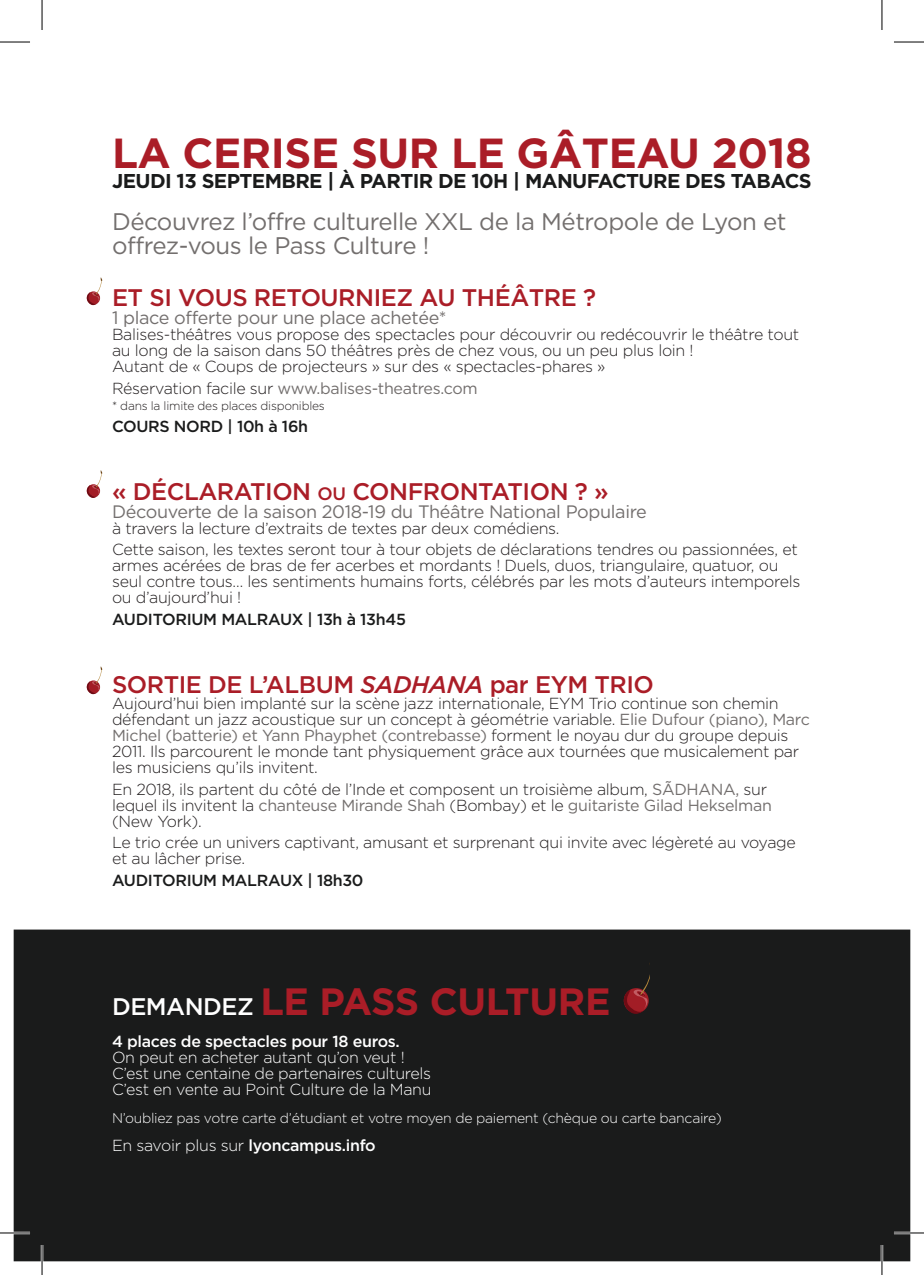
<style>
.page{position:relative;width:924px;height:1275px;background:#fff}
.page>*{position:absolute;margin:0;border:0;box-sizing:border-box;transform-origin:0 0}
.t1{font:700 42px "Gotham";letter-spacing:-.01em;color:#aa1d27}
.t2{font:700 38px "Gotham";letter-spacing:-.01em;color:#aa1d27}
.t3{font:500 24px "Gotham";letter-spacing:-.02em;color:#aa1d27}
.t4{font:24px/24px "Gotham";letter-spacing:-.02em;color:#736f6e}
.t5{font:700 20px "Gotham";letter-spacing:-.03em;color:#1a1b1b}
.t6{font:18px "Gotham";letter-spacing:-.02em;color:#736f6e}
.t7{font:300 16px/16px "Gotham";letter-spacing:-.02em;color:#231f20}
.t8{font:300 16px "Gotham";letter-spacing:-.02em;color:#fff}
.t9{font:500 16px "Gotham";letter-spacing:-.02em;color:#1a1b1b}
.t10{font:16px "Gotham";letter-spacing:-.02em;color:#736f6e}
.t11{font:500 16px "Gotham";letter-spacing:-.02em;color:#fff}
.t12{font:300 14px "Gotham";letter-spacing:-.02em;color:#fff}
.t13{font:300 12px "Gotham";letter-spacing:-.02em;color:#231f20}
.s1{font-weight:300;color:#231f20}
.s2{font-size:18px}
.s3{font-style:italic}
.s4{font-weight:400;color:#736f6e}
.s5{font-weight:500;font-size:24px;color:#fff}
.s6{font-weight:500}
</style>
<div class="page">
<div style="left:15px;top:930px;width:893px;height:330px;background:#1a1b1b"></div>
<div style="left:14px;top:929px;width:895px;height:332px;border:2px solid #1a1b1b"></div>
<svg style="left:86px;top:277px;width:16px;height:29px"></svg>
<svg style="left:86px;top:470px;width:16px;height:28px"></svg>
<svg style="left:86px;top:666px;width:16px;height:29px"></svg>
<svg style="left:623px;top:978px;width:26px;height:36px"></svg>
<hr style="left:0;top:1231px;width:30px;height:3px;background:#fff">
<hr style="left:893px;top:1231px;width:30px;height:3px;background:#fff">
<hr style="left:41px;top:1245px;width:2px;height:30px;background:#fff">
<hr style="left:880px;top:1245px;width:2px;height:30px;background:#fff">
<hr style="left:0;top:42px;width:30px;height:1px;background:#000">
<hr style="left:893px;top:42px;width:30px;height:1px;background:#000">
<hr style="left:0;top:1232px;width:30px;height:1px;background:#000">
<hr style="left:893px;top:1232px;width:30px;height:1px;background:#000">
<hr style="left:42px;top:0;width:1px;height:30px;background:#000">
<hr style="left:42px;top:1245px;width:1px;height:30px;background:#000">
<hr style="left:881px;top:0;width:1px;height:30px;background:#000">
<hr style="left:881px;top:1245px;width:1px;height:30px;background:#000">
<p class="t1" style="left:112px;top:129px;width:700px">LA CERISE SUR LE GÂTEAU 2018</p>
<p class="t5" style="left:112px;top:169px;width:700px">JEUDI 13 SEPTEMBRE | À PARTIR DE 10H | MANUFACTURE DES TABACS</p>
<p class="t4" style="left:112px;top:209px;width:675px">Découvrez l’offre culturelle XXL de la Métropole de Lyon et offrez-vous le Pass Culture !</p>
<p class="t3" style="left:112px;top:284px;width:485px">ET SI VOUS RETOURNIEZ AU THÉÂTRE ?</p>
<p class="t6" style="left:112px;top:308px;width:336px">1 place offerte pour une place achetée*</p>
<p class="t7" style="left:112px;top:326px;width:688px">Balises-théâtres vous propose des spectacles pour découvrir ou redécouvrir le théâtre tout au long de la saison dans 50 théâtres près de chez vous, ou un peu plus loin !</p>
<p class="t7" style="left:112px;top:358px;width:495px">Autant de « Coups de projecteurs » sur des « spectacles-phares »</p>
<p class="t10" style="left:112px;top:379px;width:367px"><span class="s1">Réservation facile sur</span> www.balises-theatres.com</p>
<p class="t13" style="left:112px;top:399px;width:214px">* dans la limite des places disponibles</p>
<p class="t9" style="left:112px;top:417px;width:197px">COURS NORD | 10h à 16h</p>
<p class="t3" style="left:112px;top:477px;width:498px">« DÉCLARATION <span class="s2">OU</span> CONFRONTATION ? »</p>
<p class="t6" style="left:112px;top:501px;width:536px">Découverte de la saison 2018-19 du Théâtre National Populaire</p>
<p class="t7" style="left:112px;top:520px;width:449px">à travers la lecture d’extraits de textes par deux comédiens.</p>
<p class="t7" style="left:112px;top:541px;width:689px">Cette saison, les textes seront tour à tour objets de déclarations tendres ou passionnées, et armes acérées de bras de fer acerbes et mordants ! Duels, duos, triangulaire, quatuor, ou seul contre tous… les sentiments humains forts, célébrés par les mots d’auteurs intemporels ou d’aujourd’hui !</p>
<p class="t9" style="left:112px;top:610px;width:295px">AUDITORIUM MALRAUX | 13h à 13h45</p>
<p class="t3" style="left:112px;top:671px;width:543px">SORTIE DE L’ALBUM <span class="s3">SADHANA</span> par EYM TRIO</p>
<p class="t7" style="left:112px;top:695px;width:699px">Aujourd’hui bien implanté sur la scène jazz internationale, EYM Trio continue son chemin défendant un jazz acoustique sur un concept à géométrie variable. <span class="s4">Elie Dufour (piano), Marc Michel (batterie) et Yann Phayphet (contrebasse)</span> forment le noyau dur du groupe depuis 2011. Ils parcourent le monde tant physiquement grâce aux tournées que musicalement par les musiciens qu’ils invitent.</p>
<p class="t7" style="left:112px;top:781px;width:661px">En 2018, ils partent du côté de l’Inde et composent un troisième album, <span class="s4">SÃDHANA,</span> sur lequel ils invitent la <span class="s4">chanteuse Mirande Shah</span> (Bombay) et le <span class="s4">guitariste Gilad Hekselman </span>(New York).</p>
<p class="t7" style="left:112px;top:834px;width:685px">Le trio crée un univers captivant, amusant et surprenant qui invite avec légèreté au voyage et au lâcher prise.</p>
<p class="t9" style="left:112px;top:871px;width:253px">AUDITORIUM MALRAUX | 18h30</p>
<p class="t2" style="left:112px;top:979px;width:500px"><span class="s5">DEMANDEZ</span> LE PASS CULTURE</p>
<p class="t11" style="left:112px;top:1032px;width:289px">4 places de spectacles pour 18 euros.</p>
<p class="t8" style="left:112px;top:1048px;width:294px">On peut en acheter autant qu’on veut !</p>
<p class="t8" style="left:112px;top:1064px;width:320px">C’est une centaine de partenaires culturels</p>
<p class="t8" style="left:112px;top:1080px;width:321px">C’est en vente au Point Culture de la Manu</p>
<p class="t12" style="left:112px;top:1110px;width:611px">N’oubliez pas votre carte d’étudiant et votre moyen de paiement (chèque ou carte bancaire)</p>
<p class="t8" style="left:112px;top:1136px;width:265px">En savoir plus sur <span class="s6">lyoncampus.info</span></p>
</div>
